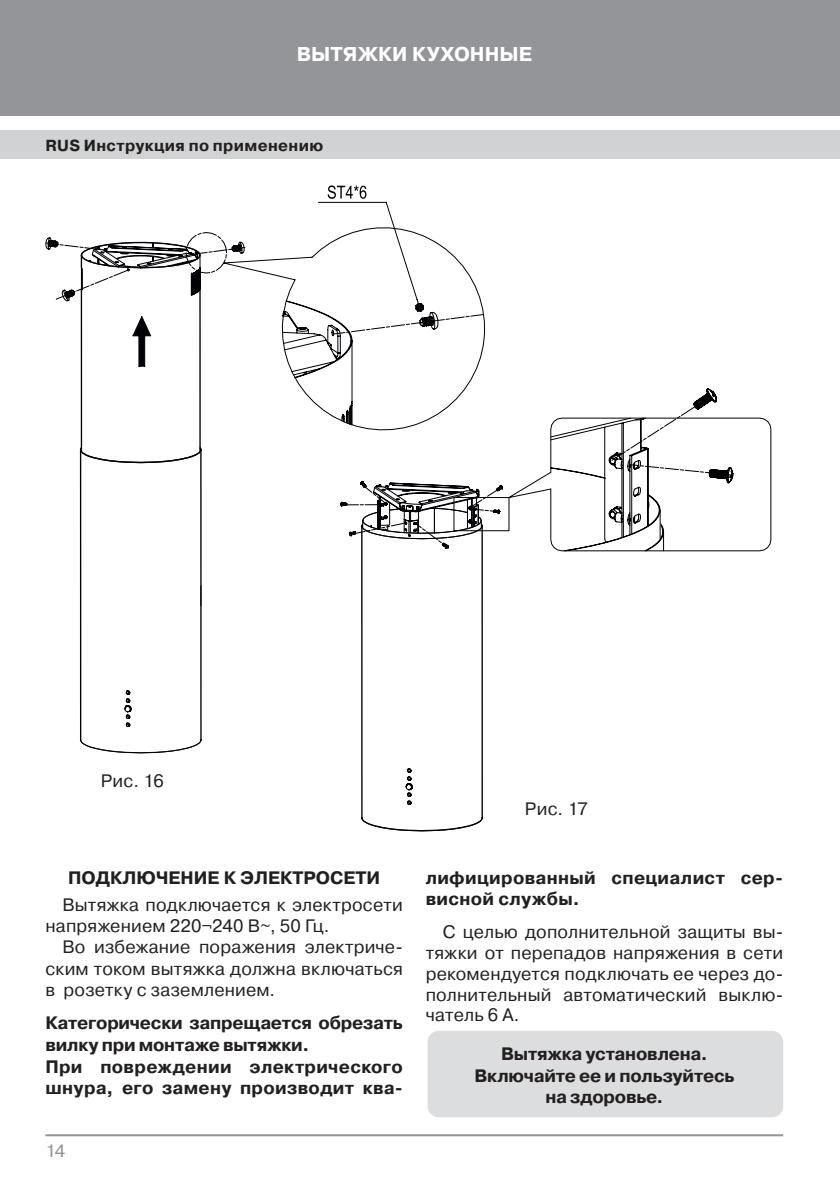
<style>
.page{position:relative;width:840px;height:1191px;background:#fff}
.page>*{position:absolute;margin:0;border:0;box-sizing:border-box;transform-origin:0 0}
.t1{font:700 20px "Pragmatica C";letter-spacing:.005em;color:#fff}
.t2{font:18px/20.8px "Pragmatica C";letter-spacing:.01em;color:#231f20;text-align:justify}
.t3{font:700 18px/21.6px "Pragmatica C";color:#231f20}
.t4{font:18px "Pragmatica C";color:#939598}
.t5{font:700 16px "Pragmatica C";letter-spacing:.02em;color:#231f20}
</style>
<div class="page">
<div style="left:0;top:0;width:839px;height:116px;background:#939598"></div>
<div style="left:0;top:130px;width:839px;height:29px;background:#d1d2d4"></div>
<hr style="left:45px;top:1134px;width:737px;height:2px;background:#939598">
<div style="left:427px;top:1030px;width:355px;height:87px;background:#dcdddf;border-radius:11px"></div>
<svg style="left:80px;top:302px;width:121px;height:283px"></svg>
<svg style="left:79px;top:446px;width:123px;height:18px"></svg>
<svg style="left:79px;top:585px;width:123px;height:169px"></svg>
<svg style="left:45px;top:232px;width:177px;height:70px"></svg>
<svg style="left:222px;top:239px;width:59px;height:38px"></svg>
<svg style="left:132px;top:315px;width:19px;height:52px"></svg>
<svg style="left:281px;top:185px;width:490px;height:646px"></svg>
<p class="t1" style="left:296px;top:43px;width:237px">ВЫТЯЖКИ КУХОННЫЕ</p>
<p class="t5" style="left:45px;top:136px;width:279px">RUS Инструкция по применению</p>
<p class="t2" style="left:101px;top:770px;width:65px">Рис. 16</p>
<p class="t3" style="left:68px;top:866px;width:313px">ПОДКЛЮЧЕНИЕ К ЭЛЕКТРОСЕТИ</p>
<p class="t2" style="left:45px;top:894px;width:359px;text-indent:17px">Вытяжка подключается к электросети напряжением 220¬240 В~, 50 Гц.</p>
<p class="t2" style="left:45px;top:936px;width:359px;line-height:21.6px;text-indent:17px">Во избежание поражения электриче&shy;ским током вытяжка должна включаться в розетку с заземлением.</p>
<p class="t3" style="left:45px;top:1012px;width:359px">Категорически запрещается обрезать вилку при монтаже вытяжки.<br>При повреждении электрического шнура, его замену производит ква-</p>
<p class="t4" style="left:45px;top:1140px;width:21px">14</p>
<p class="t2" style="left:524px;top:798px;width:64px">Рис. 17</p>
<p class="t3" style="left:425px;top:866px;width:359px">лифицированный специалист сер&shy;висной службы.</p>
<p class="t2" style="left:425px;top:921px;width:359px;text-indent:17px">С целью дополнительной защиты вы&shy;тяжки от перепадов напряжения в сети рекомендуется подключать ее через до&shy;полнительный автоматический выклю&shy;чатель 6 А.</p>
<p class="t3" style="left:474px;top:1043px;width:261px;text-align:center">Вытяжка установлена.<br>Включайте ее и пользуйтесь на здоровье.</p>
</div>
